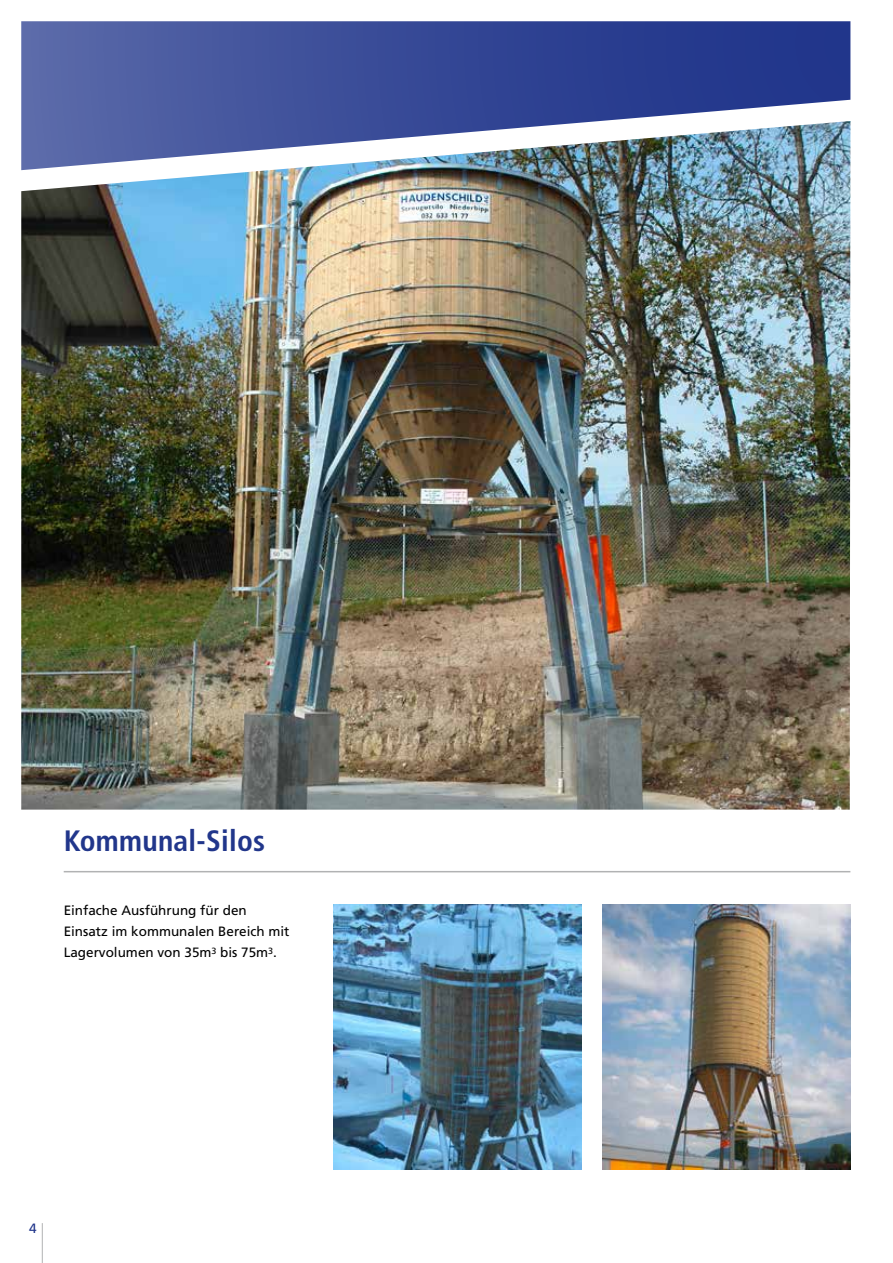
<style>
.page{position:relative;width:893px;height:1263px;background:#fff}
.page>*{position:absolute;margin:0;border:0;box-sizing:border-box;transform-origin:0 0}
.t1{font:700 condensed 29.4px "Frutiger LT Std";letter-spacing:.01em;color:#21368b}
.t2{font:13.5px/21.3px "Frutiger LT Std";color:#000}
.t3{font:13.5px "Frutiger LT Std";color:#21368b}
</style>
<div class="page">
<hr style="left:42px;top:1223px;width:1px;height:40px;background:#b1b2b3">
<svg style="left:21px;top:21px;width:829px;height:100px;background:#3f519b"></svg>
<img style="left:21px;top:121px;width:829px;height:689px">
<img style="left:333px;top:904px;width:248px;height:265px">
<img style="left:602px;top:904px;width:248px;height:265px">
<hr style="left:64px;top:871px;width:786px;height:1px;background:#b1b2b3">
<h1 class="t1" style="left:64px;top:824px;width:203px">Kommunal-Silos</h1>
<p class="t2" style="left:64px;top:899px;width:227px">Einfache Ausführung für den<br>Einsatz im kommunalen Bereich mit<br>Lagervolumen von 35m<sup>3</sup> bis 75m<sup>3</sup>.</p>
<p class="t3" style="left:29px;top:1220px;width:9px">4</p>
</div>
